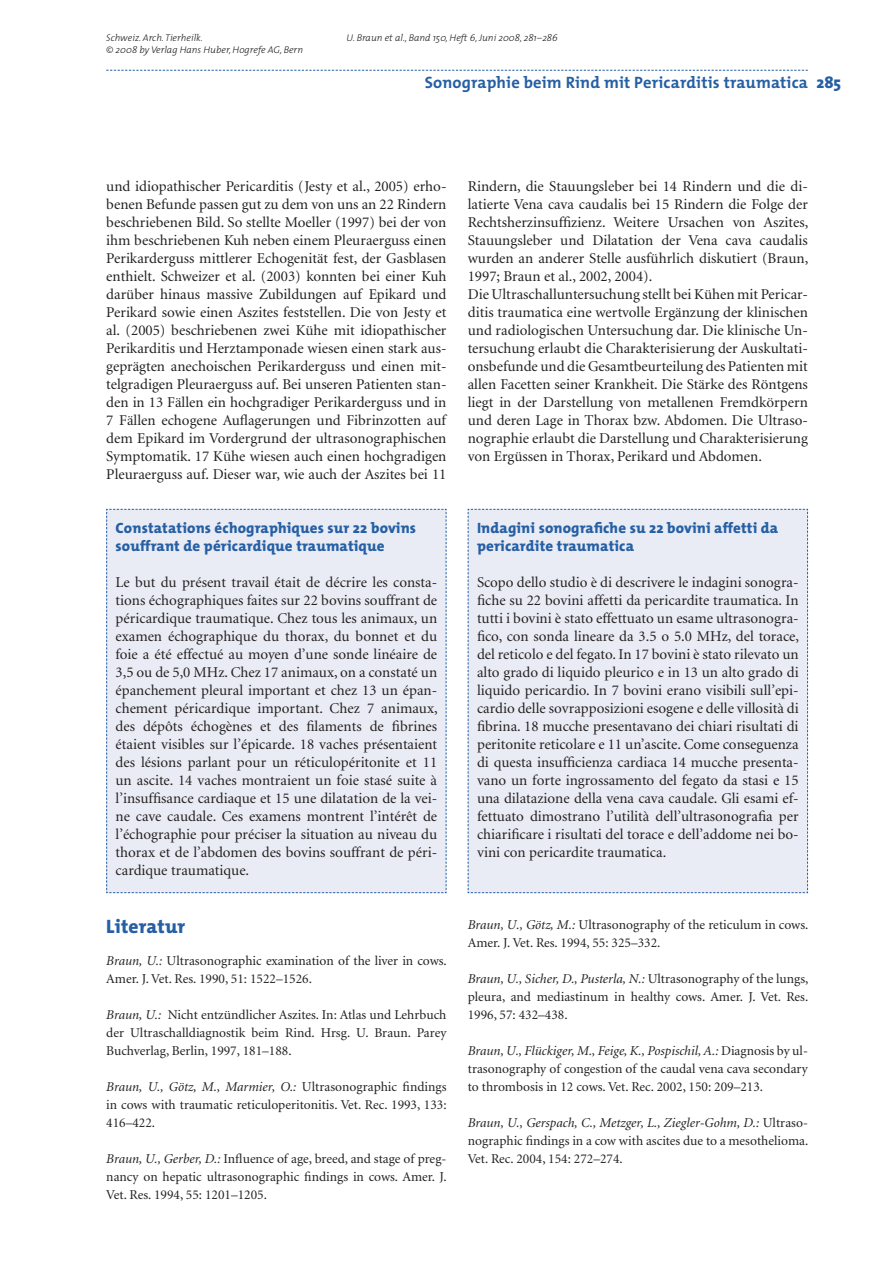
<style>
.page{position:relative;width:893px;height:1263px;background:#fff}
.page>*{position:absolute;margin:0;border:0;box-sizing:border-box;transform-origin:0 0}
.t1{font:800 19.5px "The Mix";letter-spacing:.01em;color:#255fa4}
.t2{font:700 16.5px "The Mix";letter-spacing:.01em;color:#255fa4}
.t3{font:15px/18px "Minion";color:#231f20;text-align:justify}
.t4{font:800 15px/18px "The Mix";letter-spacing:.01em;color:#255fa4}
.t5{font:13.5px/18px "Minion";color:#231f20;text-align:justify}
.t6{font:italic 300 9.75px "The Mix";color:#231f20}
.s1{font-weight:800}
.s2{font-style:italic}
</style>
<div class="page">
<svg style="left:106px;top:70px;width:702px;height:1px"></svg>
<div style="left:106px;top:509px;width:341px;height:384px;background:#eaecf5"></div>
<div style="left:467px;top:509px;width:341px;height:384px;background:#eaecf5"></div>
<p class="t6" style="left:106px;top:30px;width:98px">Schweiz. Arch. Tierheilk.</p>
<p class="t6" style="left:347px;top:30px;width:213px">U. Braun et al., Band 150, Heft 6, Juni 2008, 281–286</p>
<p class="t6" style="left:106px;top:42px;width:198px">© 2008 by Verlag Hans Huber, Hogrefe AG, Bern</p>
<p class="t2" style="left:425px;top:69px;width:418px">Sonographie beim Rind mit Pericarditis traumatica <span class="s1">285</span></p>
<p class="t3" style="left:106px;top:178px;width:342px">und idiopathischer Pericarditis (Jesty et al., 2005) erho&shy;benen Befunde passen gut zu dem von uns an 22 Rindern beschriebenen Bild. So stellte Moeller (1997) bei der von ihm beschriebenen Kuh neben einem Pleuraerguss einen Perikarderguss mittlerer Echogenität fest, der Gasblasen enthielt. Schweizer et al. (2003) konnten bei einer Kuh darüber hinaus massive Zubildungen auf Epikard und Perikard sowie einen Aszites feststellen. Die von Jesty et al. (2005) beschriebenen zwei Kühe mit idiopathischer Perikarditis und Herztamponade wiesen einen stark aus&shy;geprägten anechoischen Perikarderguss und einen mit&shy;telgradigen Pleuraerguss auf. Bei unseren Patienten stan&shy;den in 13 Fällen ein hochgradiger Perikarderguss und in 7 Fällen echogene Auflagerungen und Fibrinzotten auf dem Epikard im Vordergrund der ultrasonographischen Symptomatik. 17 Kühe wiesen auch einen hochgradigen Pleuraerguss auf. Dieser war, wie auch der Aszites bei 11</p>
<p class="t3" style="left:468px;top:178px;width:342px;text-align:left">Rindern, die Stauungsleber bei 14 Rindern und die di&shy;latierte Vena cava caudalis bei 15 Rindern die Folge der Rechtsherzinsuffizienz. Weitere Ursachen von Aszites, Stauungsleber und Dilatation der Vena cava caudalis wurden an anderer Stelle ausführlich diskutiert (Braun, 1997; Braun et al., 2002, 2004).<br>Die Ultraschalluntersuchung stellt bei Kühen mit Pericar&shy;ditis traumatica eine wertvolle Ergänzung der klinischen und radiologischen Untersuchung dar. Die klinische Un&shy;tersuchung erlaubt die Charakterisierung der Auskultati&shy;onsbefunde und die Gesamtbeurteilung des Patienten mit allen Facetten seiner Krankheit. Die Stärke des Röntgens liegt in der Darstellung von metallenen Fremdkörpern und deren Lage in Thorax bzw. Abdomen. Die Ultraso&shy;nographie erlaubt die Darstellung und Charakterisierung von Ergüssen in Thorax, Perikard und Abdomen.</p>
<p class="t4" style="left:116px;top:519px;width:302px">Constatations échographiques sur 22 bovins souffrant de péricardique traumatique</p>
<p class="t3" style="left:116px;top:574px;width:324px">Le but du présent travail était de décrire les consta&shy;tions échographiques faites sur 22 bovins souffrant de péricardique traumatique. Chez tous les animaux, un examen échographique du thorax, du bonnet et du foie a été effectué au moyen d’une sonde linéaire de 3,5 ou de 5,0 MHz. Chez 17 animaux, on a constaté un épanchement pleural important et chez 13 un épan&shy;chement péricardique important. Chez 7 animaux, des dépôts échogènes et des filaments de fibrines étaient visibles sur l’épicarde. 18 vaches présentaient des lésions parlant pour un réticulopéritonite et 11 un ascite. 14 vaches montraient un foie stasé suite à l’insuffisance cardiaque et 15 une dilatation de la vei&shy;ne cave caudale. Ces examens montrent l’intérêt de l’échographie pour préciser la situation au niveau du thorax et de l’abdomen des bovins souffrant de péri&shy;cardique traumatique.</p>
<p class="t4" style="left:477px;top:519px;width:303px">Indagini sonografiche su 22 bovini affetti da pericardite traumatica</p>
<p class="t3" style="left:477px;top:574px;width:324px">Scopo dello studio è di descrivere le indagini sonogra&shy;fiche su 22 bovini affetti da pericardite traumatica. In tutti i bovini è stato effettuato un esame ultrasonogra&shy;fico, con sonda lineare da 3.5 o 5.0 MHz, del torace, del reticolo e del fegato. In 17 bovini è stato rilevato un alto grado di liquido pleurico e in 13 un alto grado di liquido pericardio. In 7 bovini erano visibili sull’epi&shy;cardio delle sovrapposizioni esogene e delle villosità di fibrina. 18 mucche presentavano dei chiari risultati di peritonite reticolare e 11 un’ascite. Come conseguenza di questa insufficienza cardiaca 14 mucche presenta&shy;vano un forte ingrossamento del fegato da stasi e 15 una dilatazione della vena cava caudale. Gli esami ef&shy;fettuato dimostrano l’utilità dell’ultrasonografia per chiarificare i risultati del torace e dell’addome nei bo&shy;vini con pericardite traumatica.</p>
<h1 class="t1" style="left:106px;top:910px;width:80px">Literatur</h1>
<p class="t5" style="left:106px;top:952px;width:342px"><span class="s2">Braun, U.:</span> Ultrasonographic examination of the liver in cows.<br>Amer. J. Vet. Res. 1990, 51: 1522–1526.</p>
<p class="t5" style="left:106px;top:1006px;width:342px"><span class="s2">Braun, U.:</span> Nicht entzündlicher Aszites. In: Atlas und Lehrbuch der Ultraschalldiagnostik beim Rind. Hrsg. U. Braun. Parey Buchverlag, Berlin, 1997, 181–188.</p>
<p class="t5" style="left:106px;top:1078px;width:342px"><span class="s2">Braun, U., Götz, M., Marmier, O.:</span> Ultrasonographic findings in cows with traumatic reticuloperitonitis. Vet. Rec. 1993, 133:<br>416–422.</p>
<p class="t5" style="left:106px;top:1150px;width:342px"><span class="s2">Braun, U., Gerber, D.:</span> Influence of age, breed, and stage of preg&shy;nancy on hepatic ultrasonographic findings in cows. Amer. J.<br>Vet. Res. 1994, 55: 1201–1205.</p>
<p class="t5" style="left:468px;top:916px;width:342px"><span class="s2">Braun, U., Götz, M.:</span> Ultrasonography of the reticulum in cows.<br>Amer. J. Vet. Res. 1994, 55: 325–332.</p>
<p class="t5" style="left:468px;top:970px;width:342px"><span class="s2">Braun, U., Sicher, D., Pusterla, N.:</span> Ultrasonography of the lungs, pleura, and mediastinum in healthy cows. Amer. J. Vet. Res.<br>1996, 57: 432–438.</p>
<p class="t5" style="left:468px;top:1042px;width:342px"><span class="s2">Braun, U., Flückiger, M., Feige, K., Pospischil, A.:</span> Diagnosis by ul&shy;trasonography of congestion of the caudal vena cava secondary to thrombosis in 12 cows. Vet. Rec. 2002, 150: 209–213.</p>
<p class="t5" style="left:468px;top:1114px;width:342px"><span class="s2">Braun, U., Gerspach, C., Metzger, L., Ziegler-Gohm, D.:</span> Ultraso&shy;nographic findings in a cow with ascites due to a mesothelioma.<br>Vet. Rec. 2004, 154: 272–274.</p>
</div>
